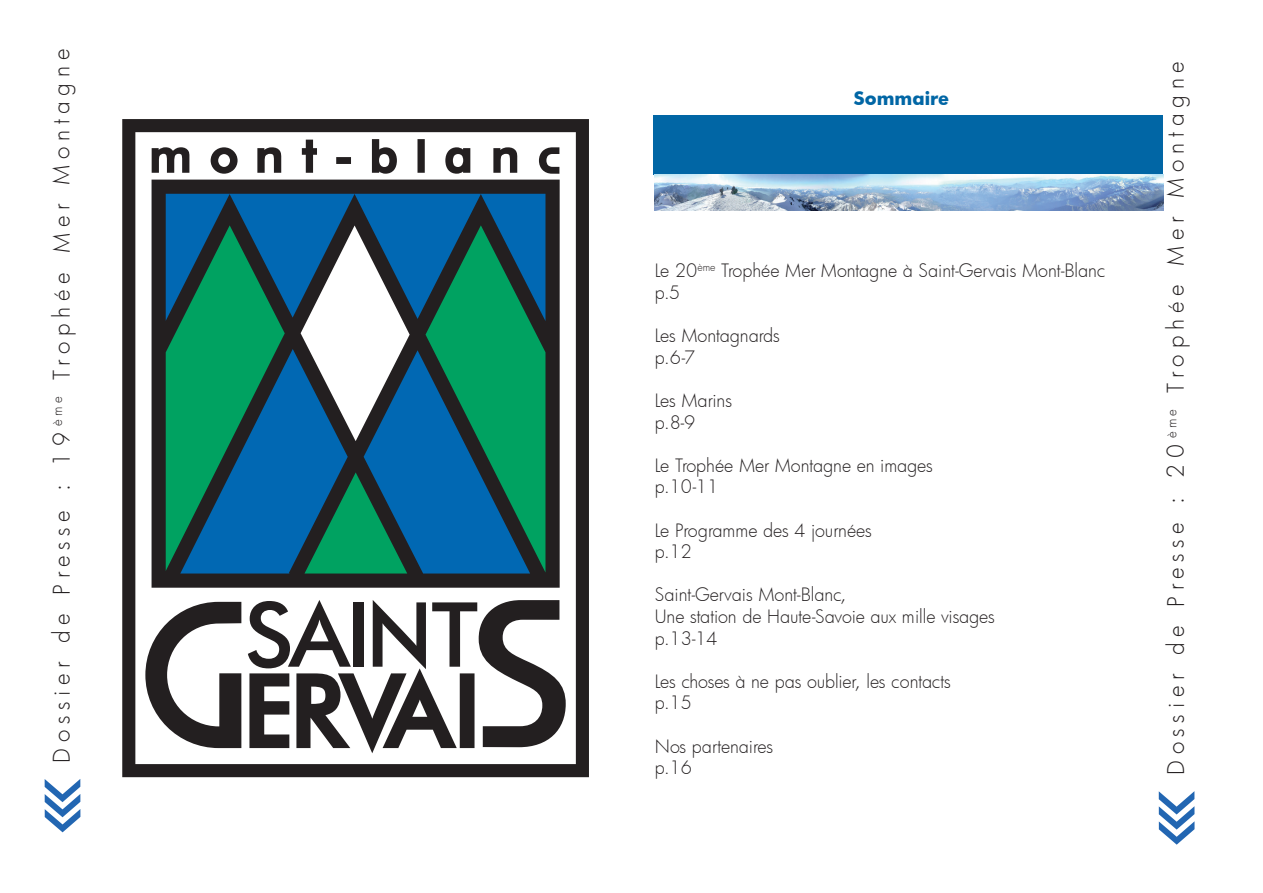
<style>
.page{position:relative;width:1263px;height:893px;background:#fff}
.page>*{position:absolute;margin:0;border:0;box-sizing:border-box;transform-origin:0 0}
.t1{font:300 22.5px "Futura";letter-spacing:.255em;color:#231f20}
.t2{font:300 18px/21.6px "Futura";letter-spacing:-.005em;color:#231f20}
.t3{font:700 18px "Futura";color:#0166a5}
</style>
<div class="page">
<svg style="left:45px;top:779px;width:35px;height:53px"></svg>
<svg style="left:122px;top:119px;width:467px;height:658px"></svg>
<svg style="left:152px;top:180px;width:408px;height:408px;background:#1c6d77"></svg>
<svg style="left:152px;top:147px;width:37px;height:26px"></svg>
<svg style="left:211px;top:147px;width:27px;height:27px"></svg>
<svg style="left:257px;top:147px;width:24px;height:26px"></svg>
<svg style="left:302px;top:140px;width:15px;height:33px"></svg>
<svg style="left:336px;top:157px;width:15px;height:7px"></svg>
<svg style="left:372px;top:139px;width:25px;height:35px"></svg>
<svg style="left:417px;top:139px;width:8px;height:34px"></svg>
<svg style="left:445px;top:147px;width:25px;height:27px"></svg>
<svg style="left:493px;top:147px;width:24px;height:26px"></svg>
<svg style="left:539px;top:147px;width:20px;height:27px"></svg>
<svg style="left:248px;top:600px;width:318px;height:153px"></svg>
<svg style="left:145px;top:602px;width:96px;height:146px"></svg>
<div style="left:217px;top:153px;width:14px;height:15px;background:#fff;border-radius:50%"></div>
<div style="left:216px;top:152px;width:16px;height:17px;border:2px solid #231f20;border-radius:50%"></div>
<svg style="left:1159px;top:791px;width:35px;height:54px"></svg>
<div style="left:654px;top:115px;width:509px;height:60px;background:#0166a5"></div>
<img style="left:655px;top:174px;width:508px;height:36px">
<p class="t1" style="left:46px;top:763px;width:715px;rotate:-90deg">Dossier de Presse : 19 <sup>ème</sup> Trophée Mer Montagne</p>
<p class="t3" style="left:854px;top:85px;width:97px">Sommaire</p>
<p class="t2" style="left:655px;top:260px;width:452px">Le 20<sup>ème</sup> Trophée Mer Montagne à Saint-Gervais Mont-Blanc p.5</p>
<p class="t2" style="left:655px;top:324px;width:127px">Les Montagnards p.6-7</p>
<p class="t2" style="left:655px;top:389px;width:79px">Les Marins p.8-9</p>
<p class="t2" style="left:655px;top:454px;width:280px">Le Trophée Mer Montagne en images p.10-11</p>
<p class="t2" style="left:655px;top:519px;width:219px">Le Programme des 4 journées p.12</p>
<p class="t2" style="left:655px;top:584px;width:342px">Saint-Gervais Mont-Blanc,<br>Une station de Haute-Savoie aux mille visages p.13-14</p>
<p class="t2" style="left:655px;top:670px;width:298px">Les choses à ne pas oublier, les contacts p.15</p>
<p class="t2" style="left:655px;top:735px;width:120px">Nos partenaires p.16</p>
<p class="t1" style="left:1160px;top:775px;width:715px;rotate:-90deg">Dossier de Presse : 20 <sup>ème</sup> Trophée Mer Montagne</p>
</div>
